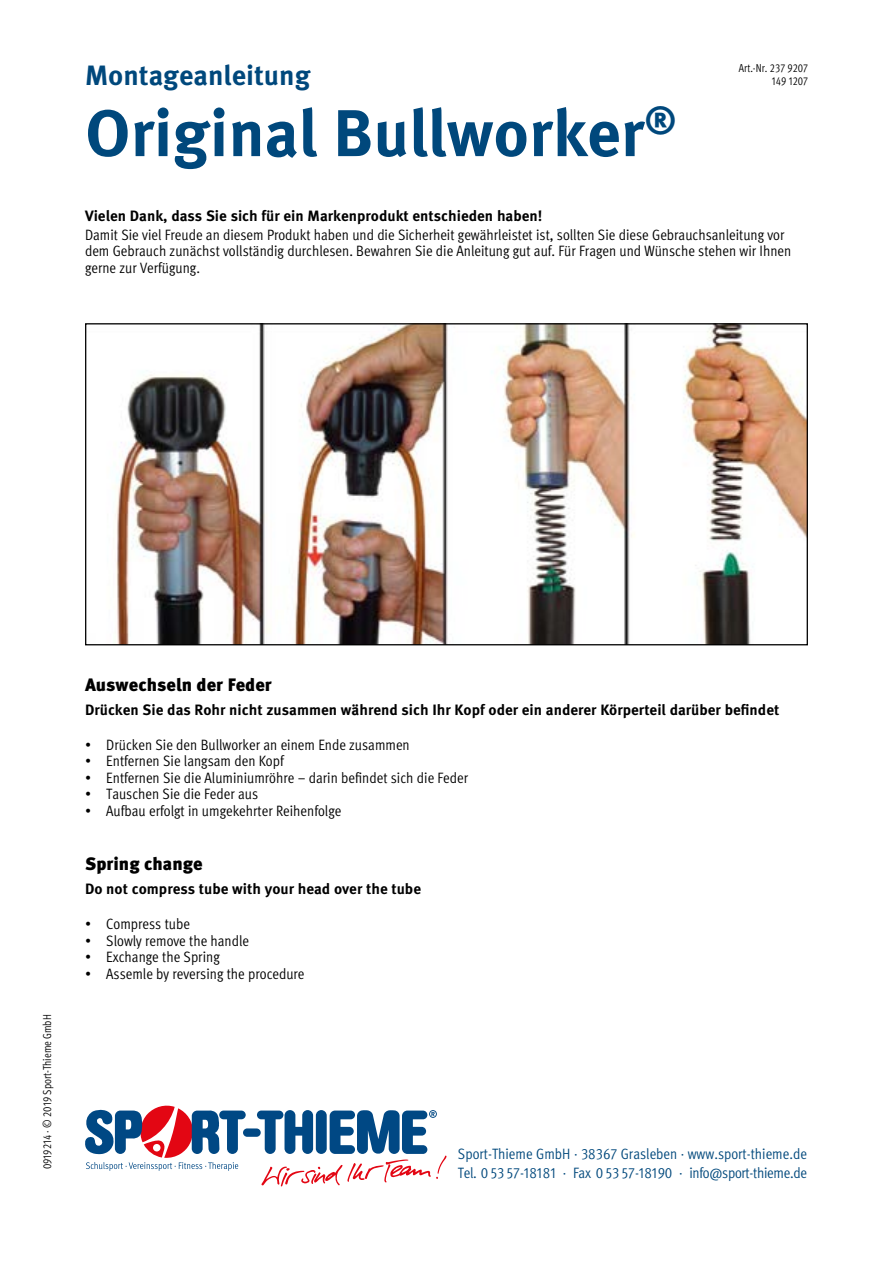
<style>
.page{position:relative;width:893px;height:1263px;background:#fff}
.page>*{position:absolute;margin:0;border:0;box-sizing:border-box;transform-origin:0 0}
.t1{font:700 66px "Meta Pro";color:#00487c}
.t2{font:700 27.9px "Meta Pro";color:#00487c}
.t3{font:900 18px "Meta Pro";color:#000}
.t4{font:15px/16.5px "Meta Pro Cond Norm";color:#000}
.t5{font:700 15px "Meta Pro";color:#000}
.t6{font:15px/19.2px "Meta Pro Cond Norm";color:#00487c}
.t7{font:11.55px "Meta Pro Cond Norm";color:#000;scale:.93 1}
</style>
<div class="page">
<div style="left:243px;top:1128px;width:18px;height:9px;background:#004884;border-radius:4px"></div>
<svg style="left:85px;top:1106px;width:161px;height:65px"></svg>
<svg style="left:257px;top:1110px;width:189px;height:76px"></svg>
<img style="left:114px;top:325px;width:692px;height:318px">
<h2 class="t2" style="left:85px;top:53px;width:227px">Montageanleitung</h2>
<h1 class="t1" style="left:85px;top:82px;width:593px">Original Bullworker<sup>®</sup></h1>
<p class="t7" style="left:739px;top:60px;width:76px">Art.-Nr. 237 9207</p>
<p class="t7" style="left:772px;top:72px;width:40px">149 1207</p>
<p class="t5" style="left:85px;top:204px;width:459px">Vielen Dank, dass Sie sich für ein Markenprodukt entschieden haben!</p>
<p class="t4" style="left:85px;top:225px;width:708px">Damit Sie viel Freude an diesem Produkt haben und die Sicherheit gewährleistet ist, sollten Sie diese Gebrauchsanleitung vor dem Gebrauch zunächst vollständig durchlesen. Bewahren Sie die Anleitung gut auf. Für Fragen und Wünsche stehen wir Ihnen gerne zur Verfügung.</p>
<p class="t7" style="left:39px;top:1169px;width:168px;rotate:-90deg">0919214 · © 2019 Sport-Thieme GmbH</p>
<p class="t3" style="left:85px;top:670px;width:188px">Auswechseln der Feder</p>
<p class="t5" style="left:85px;top:698px;width:696px">Drücken Sie das Rohr nicht zusammen während sich Ihr Kopf oder ein anderer Körperteil darüber befindet</p>
<p class="t4" style="left:85px;top:735px;width:326px">• Drücken Sie den Bullworker an einem Ende zusammen</p>
<p class="t4" style="left:85px;top:752px;width:200px">• Entfernen Sie langsam den Kopf</p>
<p class="t4" style="left:85px;top:768px;width:385px">• Entfernen Sie die Aluminiumröhre – darin befindet sich die Feder</p>
<p class="t4" style="left:85px;top:785px;width:175px">• Tauschen Sie die Feder aus</p>
<p class="t4" style="left:85px;top:801px;width:258px">• Aufbau erfolgt in umgekehrter Reihenfolge</p>
<p class="t3" style="left:85px;top:850px;width:119px">Spring change</p>
<p class="t5" style="left:85px;top:877px;width:338px">Do not compress tube with your head over the tube</p>
<p class="t4" style="left:85px;top:915px;width:106px">• Compress tube</p>
<p class="t4" style="left:85px;top:931px;width:166px">• Slowly remove the handle</p>
<p class="t4" style="left:85px;top:948px;width:136px">• Exchange the Spring</p>
<p class="t4" style="left:85px;top:964px;width:221px">• Assemle by reversing the procedure</p>
<p class="t6" style="left:458px;top:1143px;width:351px">Sport-Thieme GmbH · 38367 Grasleben · www.sport-thieme.de<br>Tel. 0 53 57-18181 · Fax 0 53 57-18190 · info@sport-thieme.de</p>
</div>
